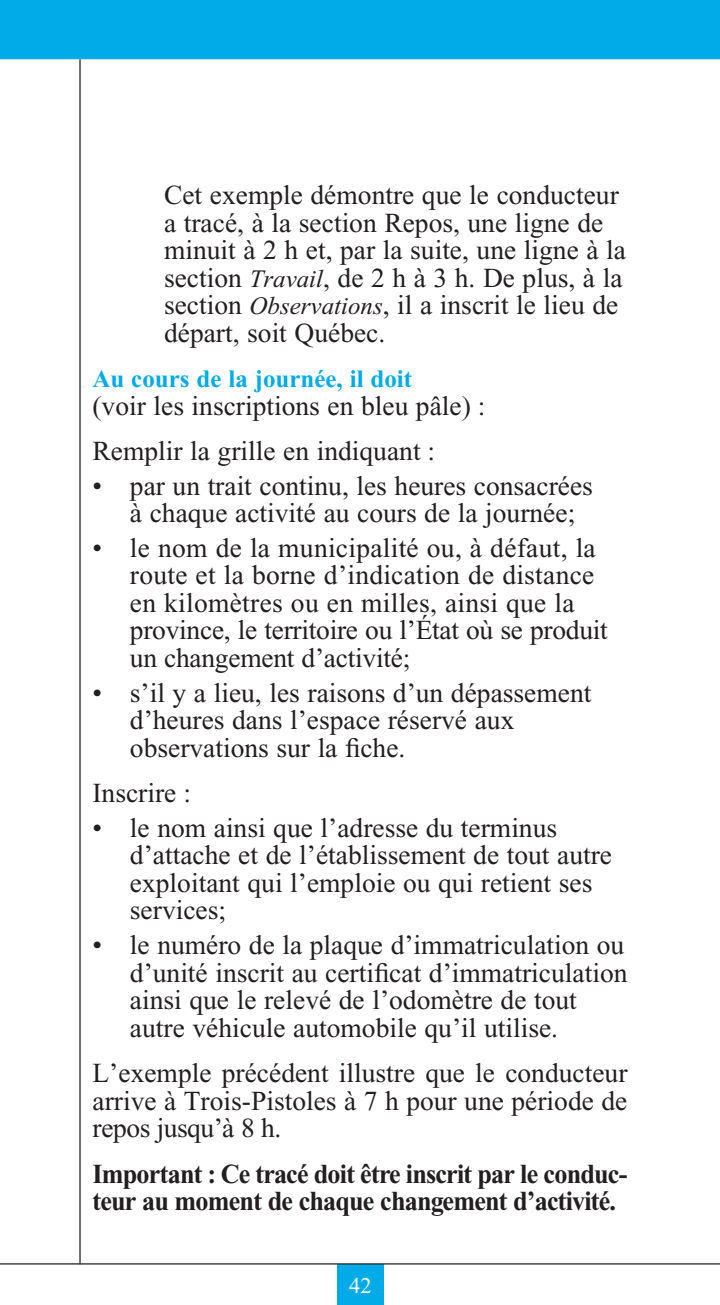
<style>
.page{position:relative;width:720px;height:1305px;background:#fff}
.page>*{position:absolute;margin:0;border:0;box-sizing:border-box;transform-origin:0 0}
.Énumération{font:27.5px/27.5px "Times New Roman";color:#231f20}
.Énumération_2e_nivea{font:27.5px/27.5px "Times New Roman";color:#231f20}
.corps{font:27.5px/27.5px "Times New Roman";color:#231f20;text-align:justify}
.corps-2{font:700 27.5px/27.5px "Times New Roman";letter-spacing:-.03em;color:#231f20;scale:.95 1}
.corps-3{font:700 25px "Times New Roman";color:#00abe7}
.t1{font:22.5px "Times New Roman";color:#fff}
.s1{font-style:italic;font-size:25px}
</style>
<div class="page">
<div style="left:0;top:0;width:720px;height:148px;background:#00abe7"></div>
<div style="left:0;top:59px;width:720px;height:89px;background:#fff"></div>
<div style="left:337px;top:1264px;width:47px;height:41px;background:#00abe7"></div>
<hr style="left:79px;top:59px;width:2px;height:1205px;background:#231f20">
<hr style="left:0;top:1263px;width:720px;height:2px;background:#231f20">
<p class="Énumération_2e_nivea" style="left:164px;top:181px;width:464px">Cet exemple démontre que le conducteur a tracé, à la section Repos, une ligne de minuit à 2 h et, par la suite, une ligne à la section <span class="s1">Travail</span>, de 2 h à 3 h. De plus, à la section <span class="s1">Observations</span>, il a inscrit le lieu de départ, soit Québec.</p>
<p class="corps-3" style="left:92px;top:365px;width:321px">Au cours de la journée, il doit</p>
<p class="corps" style="left:92px;top:392px;width:394px">(voir les inscriptions en bleu pâle) :</p>
<p class="corps" style="left:92px;top:437px;width:344px">Remplir la grille en indiquant :</p>
<p class="Énumération" style="left:130px;top:472px;width:465px;text-indent:-37px">• par un trait continu, les heures consacrées à chaque activité au cours de la journée;</p>
<p class="Énumération" style="left:130px;top:534px;width:479px;text-indent:-37px">• le nom de la municipalité ou, à défaut, la route et la borne d’indication de distance en kilomètres ou en milles, ainsi que la province, le territoire ou l’État où se produit un changement d’activité;</p>
<p class="Énumération" style="left:130px;top:679px;width:463px;text-indent:-37px">• s’il y a lieu, les raisons d’un dépassement d’heures dans l’espace réservé aux observations sur la fiche.</p>
<p class="corps" style="left:92px;top:779px;width:100px">Inscrire :</p>
<p class="Énumération" style="left:130px;top:814px;width:484px;text-indent:-37px">• le nom ainsi que l’adresse du terminus d’attache et de l’établissement de tout autre exploitant qui l’emploie ou qui retient ses services;</p>
<p class="Énumération" style="left:130px;top:931px;width:499px;text-indent:-37px">• le numéro de la plaque d’immatriculation ou d’unité inscrit au certificat d’immatriculation ainsi que le relevé de l’odomètre de tout autre véhicule automobile qu’il utilise.</p>
<p class="corps" style="left:92px;top:1059px;width:537px">L’exemple précédent illustre que le conducteur arrive à Trois-Pistoles à 7 h pour une période de repos jusqu’à 8 h.</p>
<p class="corps-2" style="left:92px;top:1160px;width:563px">Important : Ce tracé doit être inscrit par le conduc&shy;teur au moment de chaque changement d’activité.</p>
<p class="t1" style="left:349px;top:1274px;width:24px">42</p>
</div>
